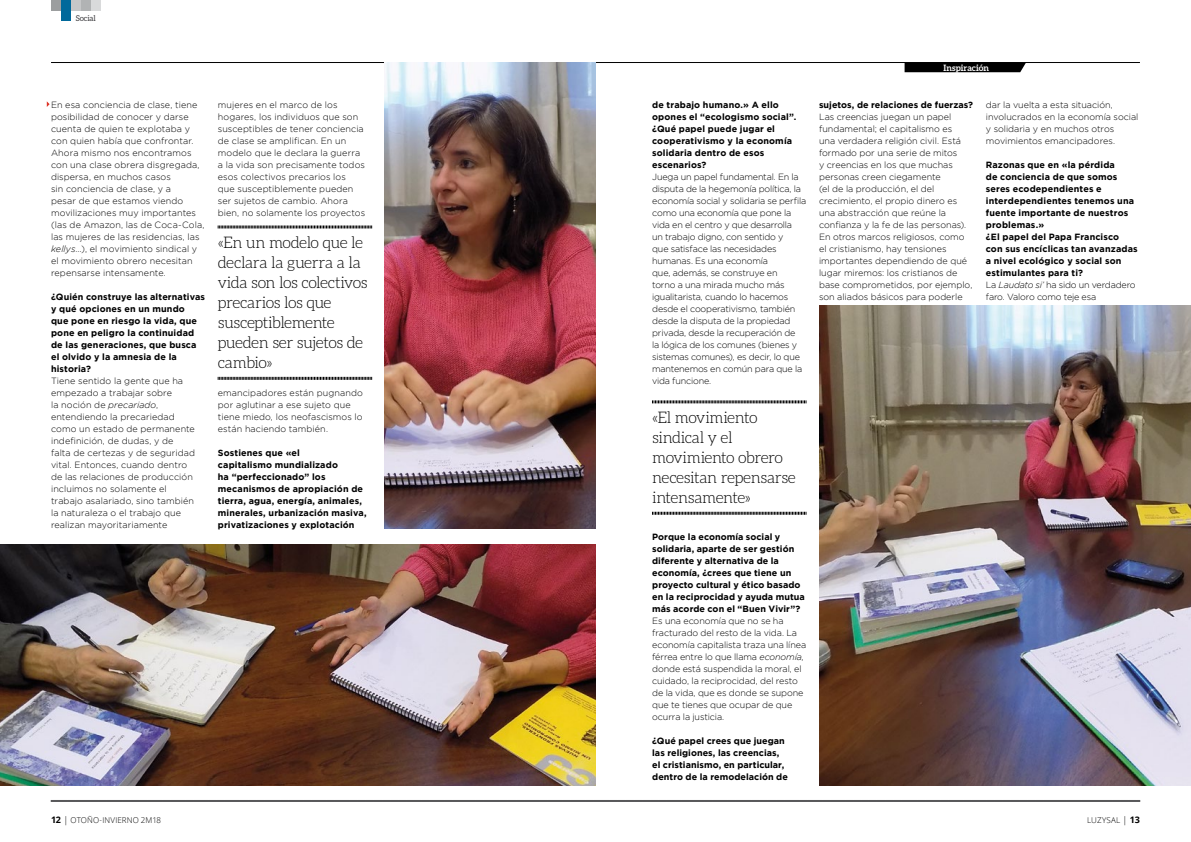
<style>
.page{position:relative;width:1191px;height:842px;background:#fff}
.page>*{position:absolute;margin:0;border:0;box-sizing:border-box;transform-origin:0 0}
.t1{font:300 16px/20px "Aleo";letter-spacing:-.03em;color:#000}
.t2{font:300 9px/12px "Gotham";color:#000}
.t3{font:700 9px/12px "Gotham";letter-spacing:.01em;color:#000}
.t4{font:300 9px/12px "Gotham";letter-spacing:-.02em;color:#000}
.t5{font:700 8.8px "Aleo";color:#fff}
.t6{font:300 8px "Open Sans";letter-spacing:.015em;color:#000}
.t7{font:8px "Aleo";letter-spacing:-.015em;color:#3e3d40}
.s1{font-style:italic}
.s2{font-weight:300}
.s3{font-weight:300;font-style:italic}
.s4{font-weight:700;font-size:9px}
.s5{font-size:9px}
</style>
<div class="page">
<hr style="left:51px;top:800px;width:1089px;height:2px;background:#59595b">
<svg style="left:904px;top:63px;width:122px;height:9px"></svg>
<hr style="left:51px;top:62px;width:1089px;height:1px;background:#000">
<svg style="left:47px;top:101px;width:3px;height:6px"></svg>
<div style="left:91px;top:0;width:10px;height:10px;background:#d9dadb"></div>
<div style="left:81px;top:0;width:10px;height:10px;background:#b1b3b4"></div>
<div style="left:71px;top:0;width:10px;height:10px;background:#c6c7c8"></div>
<div style="left:61px;top:0;width:10px;height:20px;background:#00699b"></div>
<div style="left:51px;top:0;width:10px;height:10px;background:#9c9e9f"></div>
<img style="left:0;top:544px;width:595px;height:241px">
<img style="left:819px;top:306px;width:372px;height:479px">
<img style="left:385px;top:63px;width:210px;height:465px">
<svg style="left:218px;top:225px;width:154px;height:3px"></svg>
<svg style="left:218px;top:377px;width:154px;height:3px"></svg>
<svg style="left:652px;top:400px;width:154px;height:3px"></svg>
<svg style="left:652px;top:512px;width:154px;height:3px"></svg>
<p class="t7" style="left:76px;top:13px;width:22px">Social</p>
<p class="t2" style="left:51px;top:99px;width:155px">En esa conciencia de clase, tiene posibilidad de conocer y darse cuenta de quien te explotaba y con quien había que confrontar.<br>Ahora mismo nos encontramos con una clase obrera disgregada, dispersa, en muchos casos<br>sin conciencia de clase, y a<br>pesar de que estamos viendo movilizaciones muy importantes (las de Amazon, las de Coca-Cola, las mujeres de las residencias, las <span class="s1">kellys</span>…), el movimiento sindical y el movimiento obrero necesitan repensarse intensamente.</p>
<p class="t3" style="left:51px;top:291px;width:156px">¿Quién construye las alternativas y qué opciones en un mundo<br>que pone en riesgo la vida, que pone en peligro la continuidad de las generaciones, que busca el olvido y la amnesia de la historia?</p>
<p class="t2" style="left:51px;top:375px;width:145px">Tiene sentido la gente que ha empezado a trabajar sobre<br>la noción de <span class="s1">precariado</span>, entendiendo la precariedad como un estado de permanente indefinición, de dudas, y de falta de certezas y de seguridad vital. Entonces, cuando dentro de las relaciones de producción incluimos no solamente el trabajo asalariado, sino también la naturaleza o el trabajo que realizan mayoritariamente</p>
<p class="t2" style="left:218px;top:99px;width:149px">mujeres en el marco de los hogares, los individuos que son susceptibles de tener conciencia de clase se amplifican. En un modelo que le declara la guerra a la vida son precisamente todos esos colectivos precarios los<br>que susceptiblemente pueden ser sujetos de cambio. Ahora bien, no solamente los proyectos</p>
<h1 class="t1" style="left:218px;top:233px;width:151px">«En un modelo que le declara la guerra a la vida son los colectivos precarios los que susceptiblemente pueden ser sujetos de cambio»</h1>
<p class="t2" style="left:218px;top:387px;width:146px">emancipadores están pugnando por aglutinar a ese sujeto que tiene miedo, los neofascismos lo están haciendo también.</p>
<p class="t3" style="left:218px;top:447px;width:150px">Sostienes que «el<br>capitalismo mundializado<br>ha “perfeccionado” los mecanismos de apropiación de tierra, agua, energía, animales, minerales, urbanización masiva, privatizaciones y explotación</p>
<p class="t3" style="left:652px;top:99px;width:146px">de trabajo humano.» A ello opones el “ecologismo social”. ¿Qué papel puede jugar el cooperativismo y la economía solidaria dentro de esos escenarios?</p>
<p class="t4" style="left:652px;top:171px;width:156px">Juega un papel fundamental. En la disputa de la hegemonía política, la economía social y solidaria se perfila como una economía que pone la vida en el centro y que desarrolla<br>un trabajo digno, con sentido y<br>que satisface las necesidades humanas. Es una economía<br>que, además, se construye en<br>torno a una mirada mucho más igualitarista, cuando lo hacemos desde el cooperativismo, también desde la disputa de la propiedad privada, desde la recuperación de<br>la lógica de los comunes (bienes y sistemas comunes), es decir, lo que mantenemos en común para que la vida funcione.</p>
<h1 class="t1" style="left:652px;top:408px;width:145px">«El movimiento sindical y el movimiento obrero necesitan repensarse intensamente»</h1>
<p class="t3" style="left:652px;top:530px;width:154px">Porque la economía social y solidaria, aparte de ser gestión diferente y alternativa de la economía, ¿crees que tiene un proyecto cultural y ético basado en la reciprocidad y ayuda mutua más acorde con el “Buen Vivir”?</p>
<p class="t2" style="left:652px;top:615px;width:156px">Es una economía que no se ha fracturado del resto de la vida. La economía capitalista traza una línea férrea entre lo que llama <span class="s1">economía</span>, donde está suspendida la moral, el cuidado, la reciprocidad, del resto de la vida, que es donde se supone que te tienes que ocupar de que ocurra la justicia.</p>
<p class="t3" style="left:652px;top:734px;width:137px">¿Qué papel crees que juegan las religiones, las creencias, el cristianismo, en particular, dentro de la remodelación de</p>
<p class="t5" style="left:943px;top:63px;width:47px">Inspiración</p>
<p class="t3" style="left:819px;top:98px;width:155px">sujetos, de relaciones de fuerzas?</p>
<p class="t2" style="left:819px;top:111px;width:155px">Las creencias juegan un papel fundamental; el capitalismo es<br>una verdadera religión civil. Está formado por una serie de mitos<br>y creencias en los que muchas personas creen ciegamente<br>(el de la producción, el del crecimiento, el propio dinero es una abstracción que reúne la confianza y la fe de las personas).<br>En otros marcos religiosos, como el cristianismo, hay tensiones importantes dependiendo de qué lugar miremos: los cristianos de base comprometidos, por ejemplo, son aliados básicos para poderle</p>
<p class="t2" style="left:986px;top:99px;width:154px">dar la vuelta a esta situación, involucrados en la economía social y solidaria y en muchos otros movimientos emancipadores.</p>
<p class="t3" style="left:986px;top:158px;width:153px">Razonas que en «la pérdida<br>de conciencia de que somos seres ecodependientes e interdependientes tenemos una fuente importante de nuestros problemas.»<br>¿El papel del Papa Francisco con sus encíclicas tan avanzadas a nivel ecológico y social son estimulantes para ti?<br><span class="s2">La</span> <span class="s3">Laudato si’</span> <span class="s2">ha sido un verdadero faro. Valoro como teje esa</span></p>
<p class="t6" style="left:51px;top:814px;width:112px"><span class="s4">12</span> <span class="s5">|</span> OTOÑO-INVIERNO 2M18</p>
<p class="t6" style="left:1087px;top:814px;width:54px">LUZYSAL <span class="s5">|</span> <span class="s4">13</span></p>
</div>
